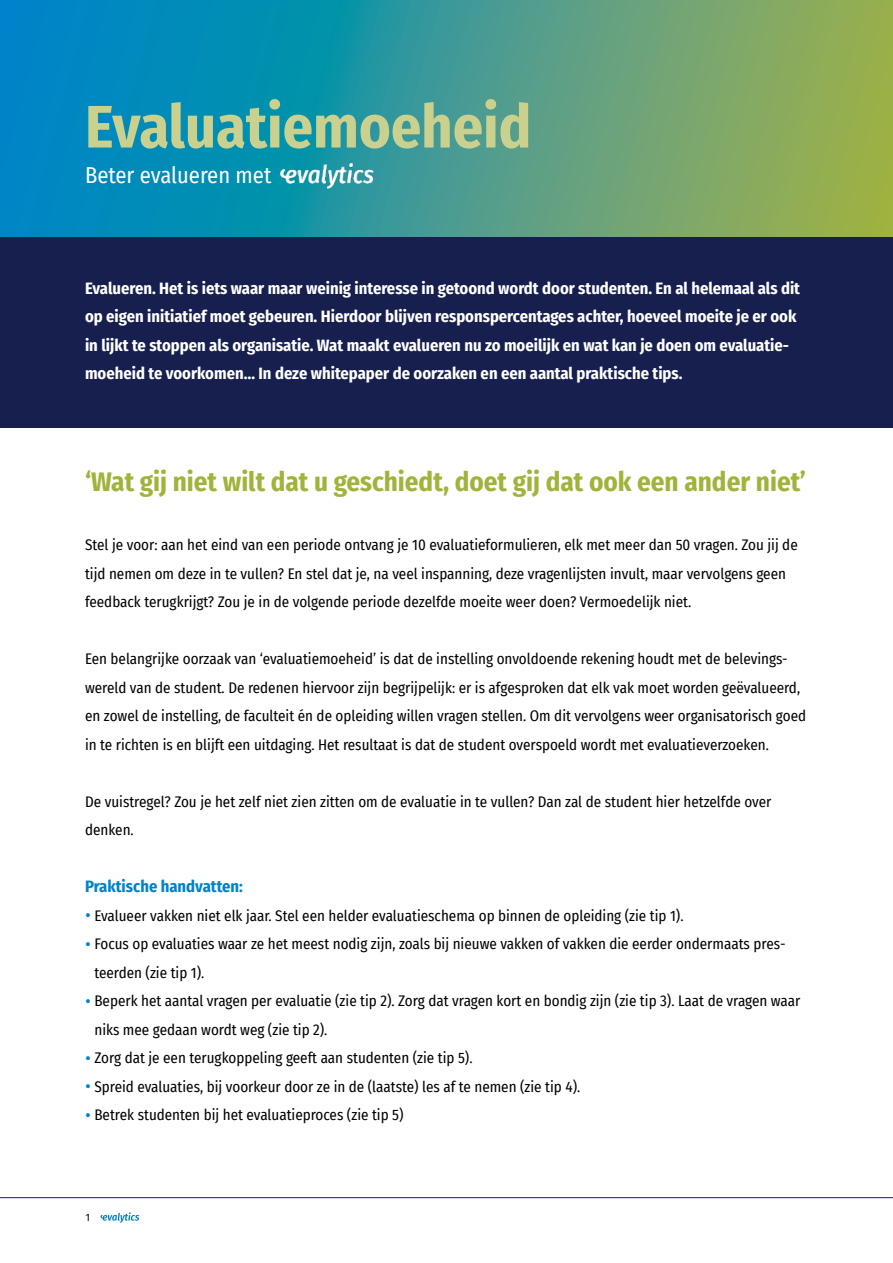
<style>
.page{position:relative;width:893px;height:1263px;background:#fff}
.page>*{position:absolute;margin:0;border:0;box-sizing:border-box;transform-origin:0 0}
.t1{font:700 60px "Fira Sans Condensed";color:#cad08e}
.t2{font:700 27px "Fira Sans Condensed";color:#a2b33b}
.t3{font:22.5px "Fira Sans Condensed";color:#fff}
.t4{font:700 16.5px/28.5px "Fira Sans Condensed";color:#fff}
.t5{font:700 16.5px "Fira Sans Condensed";color:#0083ca}
.t6{font:15px/28.5px "Fira Sans Condensed";color:#000}
.t7{font:10.5px "Fira Sans Condensed";color:#000}
.s1{font-size:19.5px;color:#0083ca}
</style>
<div class="page">
<svg style="left:0;top:0;width:893px;height:237px;background:#409a90"></svg>
<div style="left:0;top:237px;width:893px;height:190px;background:#161f4e"></div>
<img style="left:280px;top:163px;width:94px;height:26px">
<hr style="left:0;top:1197px;width:893px;height:1px;background:#161f4e">
<svg style="left:101px;top:1212px;width:38px;height:11px"></svg>
<h1 class="t1" style="left:85px;top:76px;width:448px">Evaluatiemoeheid</h1>
<h3 class="t3" style="left:85px;top:158px;width:188px">Beter evalueren met</h3>
<p class="t4" style="left:85px;top:272px;width:717px">Evalueren. Het is iets waar maar weinig interesse in getoond wordt door studenten. En al helemaal als dit op eigen initiatief moet gebeuren. Hierdoor blijven responspercentages achter, hoeveel moeite je er ook in lijkt te stoppen als organisatie. Wat maakt evalueren nu zo moeilijk en wat kan je doen om evaluatie&shy;moeheid te voorkomen… In deze whitepaper de oorzaken en een aantal praktische tips.</p>
<h2 class="t2" style="left:85px;top:459px;width:722px">‘Wat gij niet wilt dat u geschiedt, doet gij dat ook een ander niet’</h2>
<p class="t6" style="left:85px;top:530px;width:714px">Stel je voor: aan het eind van een periode ontvang je 10 evaluatieformulieren, elk met meer dan 50 vragen. Zou jij de tijd nemen om deze in te vullen? En stel dat je, na veel inspanning, deze vragenlijsten invult, maar vervolgens geen feedback terugkrijgt? Zou je in de volgende periode dezelfde moeite weer doen? Vermoedelijk niet.</p>
<p class="t6" style="left:85px;top:644px;width:723px">Een belangrijke oorzaak van ‘evaluatiemoeheid’ is dat de instelling onvoldoende rekening houdt met de belevings&shy;wereld van de student. De redenen hiervoor zijn begrijpelijk: er is afgesproken dat elk vak moet worden geëvalueerd, en zowel de instelling, de faculteit én de opleiding willen vragen stellen. Om dit vervolgens weer organisatorisch goed in te richten is en blijft een uitdaging. Het resultaat is dat de student overspoeld wordt met evaluatieverzoeken.</p>
<p class="t6" style="left:85px;top:787px;width:688px">De vuistregel? Zou je het zelf niet zien zitten om de evaluatie in te vullen? Dan zal de student hier hetzelfde over denken.</p>
<p class="t5" style="left:85px;top:872px;width:159px">Praktische handvatten:</p>
<p class="t6" style="left:85px;top:901px;width:600px"><span class="s1">•</span> Evalueer vakken niet elk jaar. Stel een helder evaluatieschema op binnen de opleiding (zie tip 1).</p>
<p class="t6" style="left:94px;top:929px;width:693px;text-indent:-9px"><span class="s1">•</span> Focus op evaluaties waar ze het meest nodig zijn, zoals bij nieuwe vakken of vakken die eerder ondermaats pres&shy;teerden (zie tip 1).</p>
<p class="t6" style="left:94px;top:986px;width:707px;text-indent:-9px"><span class="s1">•</span> Beperk het aantal vragen per evaluatie (zie tip 2). Zorg dat vragen kort en bondig zijn (zie tip 3). Laat de vragen waar niks mee gedaan wordt weg (zie tip 2).</p>
<p class="t6" style="left:85px;top:1043px;width:389px"><span class="s1">•</span> Zorg dat je een terugkoppeling geeft aan studenten (zie tip 5).</p>
<p class="t6" style="left:85px;top:1072px;width:497px"><span class="s1">•</span> Spreid evaluaties, bij voorkeur door ze in de (laatste) les af te nemen (zie tip 4).</p>
<p class="t6" style="left:85px;top:1100px;width:320px"><span class="s1">•</span> Betrek studenten bij het evaluatieproces (zie tip 5)</p>
<p class="t7" style="left:86px;top:1209px;width:6px">1</p>
</div>
